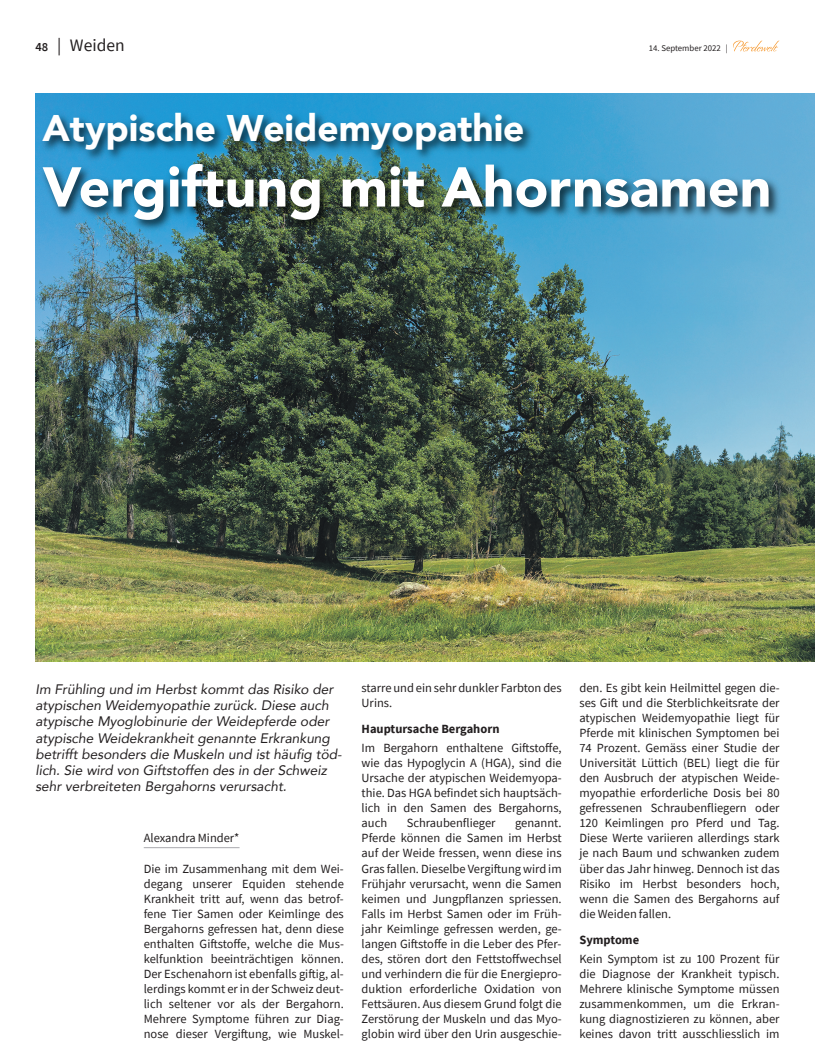
<style>
.page{position:relative;width:815px;height:1063px;background:#fff}
.page>*{position:absolute;margin:0;border:0;box-sizing:border-box;transform-origin:0 0}
.t1{font:900 55.5px "Avenir";color:#fff}
.t2{font:900 37px "Avenir";color:#fff}
.t3{font:17.5px "Source Sans Pro";color:#231f20}
.t4{font:italic 13.75px/16.2px "Avenir";color:#231f20}
.t5{font:12.5px/15.1px "Source Sans Pro";color:#231f20;text-align:justify}
.t6{font:700 12.5px "Source Sans Pro";color:#231f20}
.t7{font:8.75px "Source Sans Pro";color:#231f20}
.s1{font-weight:600;font-size:12.5px}
</style>
<div class="page">
<svg style="left:733px;top:41px;width:46px;height:10px"></svg>
<hr style="left:144px;top:847px;width:96px;height:1px;background:#a8a9ad">
<img style="left:35px;top:93px;width:780px;height:568px">
<img style="left:35px;top:95px;width:780px;height:191px">
<h3 class="t3" style="left:35px;top:34px;width:91px"><span class="s1">48</span> | Weiden</h3>
<p class="t7" style="left:649px;top:43px;width:81px">14. September 2022 |</p>
<h2 class="t2" style="left:43px;top:104px;width:484px">Atypische Weidemyopathie</h2>
<h1 class="t1" style="left:43px;top:151px;width:730px">Vergiftung mit Ahornsamen</h1>
<p class="t4" style="left:35px;top:681px;width:308px">Im Frühling und im Herbst kommt das Risiko der atypischen Weidemyopathie zurück. Diese auch atypische Myoglobinurie der Weidepferde oder atypische Weidekrankheit genannte Erkrankung betrifft besonders die Muskeln und ist häufig töd&shy;lich. Sie wird von Giftstoffen des in der Schweiz sehr verbreiteten Bergahorns verursacht.</p>
<p class="t5" style="left:144px;top:830px;width:97px">Alexandra Minder*</p>
<p class="t5" style="left:144px;top:861px;width:202px">Die im Zusammenhang mit dem Wei&shy;degang unserer Equiden stehende Krankheit tritt auf, wenn das betrof&shy;fene Tier Samen oder Keimlinge des Bergahorns gefressen hat, denn diese enthalten Giftstoffe, welche die Mus&shy;kelfunktion beeinträchtigen können.<br>Der Eschenahorn ist ebenfalls giftig, al&shy;lerdings kommt er in der Schweiz deut&shy;lich seltener vor als der Bergahorn.<br>Mehrere Symptome führen zur Diag&shy;nose dieser Vergiftung, wie Muskel-</p>
<p class="t5" style="left:362px;top:680px;width:202px">starre und ein sehr dunkler Farbton des<br>Urins.</p>
<p class="t6" style="left:362px;top:721px;width:139px">Hauptursache Bergahorn</p>
<p class="t5" style="left:362px;top:740px;width:202px">Im Bergahorn enthaltene Giftstoffe, wie das Hypoglycin A (HGA), sind die Ursache der atypischen Weidemyopa&shy;thie. Das HGA befindet sich hauptsäch&shy;lich in den Samen des Bergahorns, auch</p>
<p class="t5" style="left:407px;top:815px;width:90px">Schraubenflieger</p>
<p class="t5" style="left:362px;top:815px;width:202px;text-indent:154px">genannt.<br>Pferde können die Samen im Herbst auf der Weide fressen, wenn diese ins Gras fallen. Dieselbe Vergiftung wird im Frühjahr verursacht, wenn die Samen keimen und Jungpflanzen spriessen.<br>Falls im Herbst Samen oder im Früh&shy;jahr Keimlinge gefressen werden, ge&shy;langen Giftstoffe in die Leber des Pfer&shy;des, stören dort den Fettstoffwechsel und verhindern die für die Energiepro&shy;duktion erforderliche Oxidation von Fettsäuren. Aus diesem Grund folgt die Zerstörung der Muskeln und das Myo&shy;globin wird über den Urin ausgeschie-</p>
<p class="t5" style="left:579px;top:680px;width:202px">den. Es gibt kein Heilmittel gegen die&shy;ses Gift und die Sterblichkeitsrate der atypischen Weidemyopathie liegt für Pferde mit klinischen Symptomen bei 74 Prozent. Gemäss einer Studie der Universität Lüttich (BEL) liegt die für den Ausbruch der atypischen Weide&shy;myopathie erforderliche Dosis bei 80 gefressenen Schraubenfliegern oder 120 Keimlingen pro Pferd und Tag.<br>Diese Werte variieren allerdings stark je nach Baum und schwanken zudem über das Jahr hinweg. Dennoch ist das Risiko im Herbst besonders hoch, wenn die Samen des Bergahorns auf die Weiden fallen.</p>
<p class="t6" style="left:579px;top:932px;width:61px">Symptome</p>
<p class="t5" style="left:579px;top:951px;width:202px">Kein Symptom ist zu 100 Prozent für die Diagnose der Krankheit typisch.<br>Mehrere klinische Symptome müssen zusammenkommen, um die Erkran&shy;kung diagnostizieren zu können, aber keines davon tritt ausschliesslich im</p>
</div>
